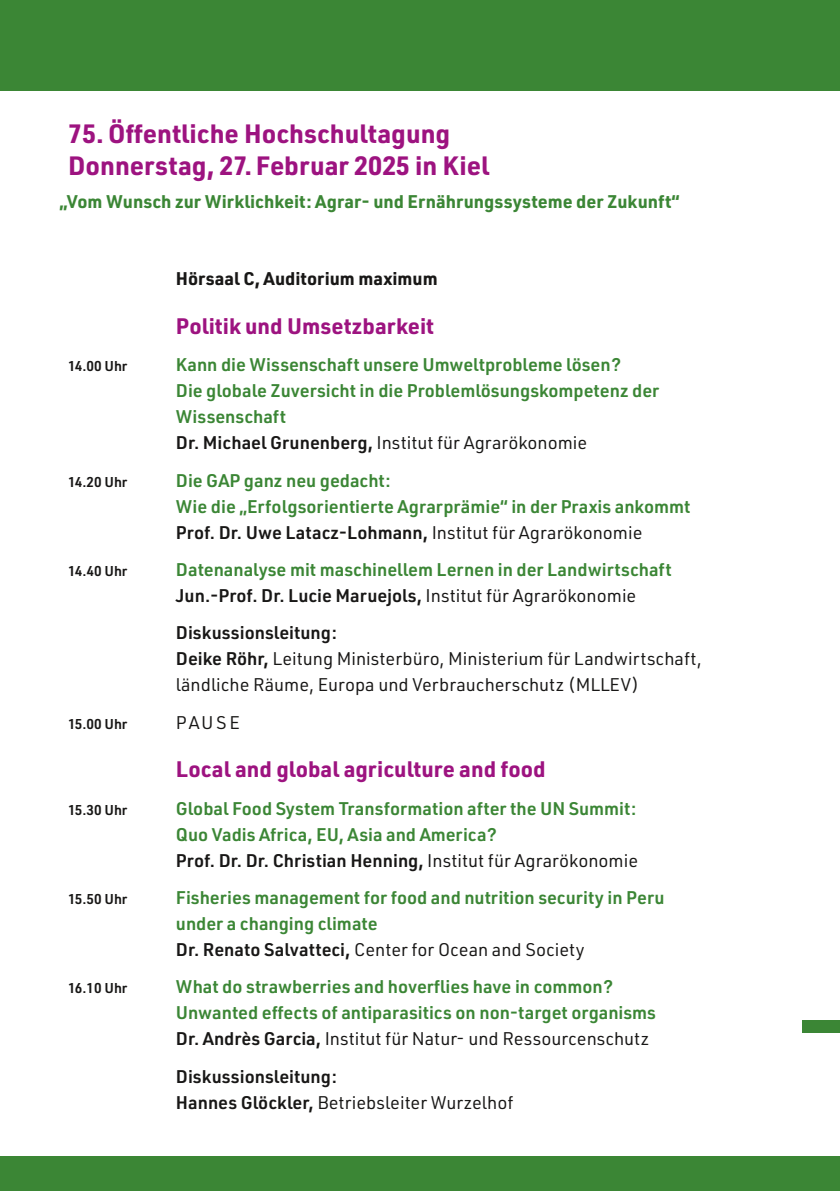
<style>
.page{position:relative;width:840px;height:1191px;background:#fff}
.page>*{position:absolute;margin:0;border:0;box-sizing:border-box;transform-origin:0 0}
.Fließtext_DIN_Flatte{font:700 26px "URWDIN";color:#9d1380}
.Fließtext_DIN_Flatte-2{font:700 22px "URWDIN";color:#9d1380}
.Fließtext_DIN_Flatte-3{font:600 18px/26px "URWDIN";color:#3b8635}
.Fließtext_DIN_Flatte-4{font:18px/26px "URWDIN";color:#181716}
.Fließtext_DIN_Flatte-5{font:700 18px "URWDIN";color:#3b8635}
.Fließtext_DIN_Flatte-6{font:600 18px/26px "URWDIN";color:#181716}
.Fließtext_DIN_Flatte-7{font:700 18px "URWDIN";color:#181716}
.Fließtext_DIN_Flatte-8{font:600 14px "URWDIN";color:#181716}
.s1{color:#181716}
.s2{font-weight:400;color:#181716}
.s3{font-weight:600}
.s4{font-weight:400}
</style>
<div class="page">
<div style="left:0;top:0;width:839px;height:91px;background:#3b8635"></div>
<div style="left:0;top:1157px;width:839px;height:34px;background:#3b8635"></div>
<div style="left:802px;top:1020px;width:37px;height:13px;background:#3b8635"></div>
<p class="Fließtext_DIN_Flatte" style="left:68px;top:116px;width:383px">75. Öffentliche Hochschultagung</p>
<p class="Fließtext_DIN_Flatte" style="left:68px;top:148px;width:422px">Donnerstag, 27. Februar 2025 in Kiel</p>
<p class="Fließtext_DIN_Flatte-5" style="left:60px;top:189px;width:621px">„Vom Wunsch zur Wirklichkeit: Agrar- und Ernährungssysteme der Zukunft“</p>
<p class="Fließtext_DIN_Flatte-7" style="left:176px;top:266px;width:263px">Hörsaal C, Auditorium maximum</p>
<p class="Fließtext_DIN_Flatte-2" style="left:176px;top:311px;width:259px">Politik und Umsetzbarkeit</p>
<p class="Fließtext_DIN_Flatte-8" style="left:68px;top:357px;width:61px">14.00 Uhr</p>
<p class="Fließtext_DIN_Flatte-3" style="left:176px;top:351px;width:484px">Kann die Wissenschaft unsere Umweltprobleme lösen?<br>Die globale Zuversicht in die Problemlösungskompetenz der Wissenschaft<br><span class="s1">Dr. Michael Grunenberg,</span> <span class="s2">Institut für Agrarökonomie</span></p>
<p class="Fließtext_DIN_Flatte-8" style="left:68px;top:472px;width:61px">14.20 Uhr</p>
<p class="Fließtext_DIN_Flatte-3" style="left:176px;top:466px;width:515px">Die GAP ganz neu gedacht:<br>Wie die „Erfolgsorientierte Agrarprämie“ in der Praxis ankommt<br><span class="s1">Prof. Dr. Uwe Latacz-Lohmann,</span> <span class="s2">Institut für Agrarökonomie</span></p>
<p class="Fließtext_DIN_Flatte-8" style="left:68px;top:561px;width:61px">14.40 Uhr</p>
<p class="Fließtext_DIN_Flatte-3" style="left:176px;top:556px;width:497px">Datenanalyse mit maschinellem Lernen in der Landwirtschaft<br><span class="s1">Jun.-Prof. Dr. Lucie Maruejols,</span> <span class="s2">Institut für Agrarökonomie</span></p>
<p class="Fließtext_DIN_Flatte-4" style="left:176px;top:619px;width:527px"><span class="s3">Diskussionsleitung:<br>Deike Röhr,</span> Leitung Ministerbüro, Ministerium für Landwirtschaft, ländliche Räume, Europa und Verbraucherschutz (MLLEV)</p>
<p class="Fließtext_DIN_Flatte-8" style="left:68px;top:714px;width:61px">15.00 Uhr</p>
<p class="Fließtext_DIN_Flatte-4" style="left:176px;top:708px;width:65px">PAUSE</p>
<p class="Fließtext_DIN_Flatte-2" style="left:176px;top:754px;width:371px">Local and global agriculture and food</p>
<p class="Fließtext_DIN_Flatte-8" style="left:68px;top:800px;width:61px">15.30 Uhr</p>
<p class="Fließtext_DIN_Flatte-3" style="left:176px;top:794px;width:463px">Global Food System Transformation after the UN Summit:<br>Quo Vadis Africa, EU, Asia and America?<br><span class="s1">Prof. Dr. Dr. Christian Henning,</span> <span class="s2">Institut für Agrarökonomie</span></p>
<p class="Fließtext_DIN_Flatte-8" style="left:68px;top:889px;width:61px">15.50 Uhr</p>
<p class="Fließtext_DIN_Flatte-3" style="left:176px;top:884px;width:490px">Fisheries management for food and nutrition security in Peru under a changing climate<br><span class="s1">Dr. Renato Salvatteci,</span> <span class="s2">Center for Ocean and Society</span></p>
<p class="Fließtext_DIN_Flatte-8" style="left:68px;top:979px;width:61px">16.10 Uhr</p>
<p class="Fließtext_DIN_Flatte-3" style="left:176px;top:973px;width:481px">What do strawberries and hoverflies have in common?<br>Unwanted effects of antiparasitics on non-target organisms<br><span class="s1">Dr. Andrès Garcia,</span> <span class="s2">Institut für Natur- und Ressourcenschutz</span></p>
<p class="Fließtext_DIN_Flatte-6" style="left:176px;top:1062px;width:339px">Diskussionsleitung:<br>Hannes Glöckler, <span class="s4">Betriebsleiter Wurzelhof</span></p>
</div>
